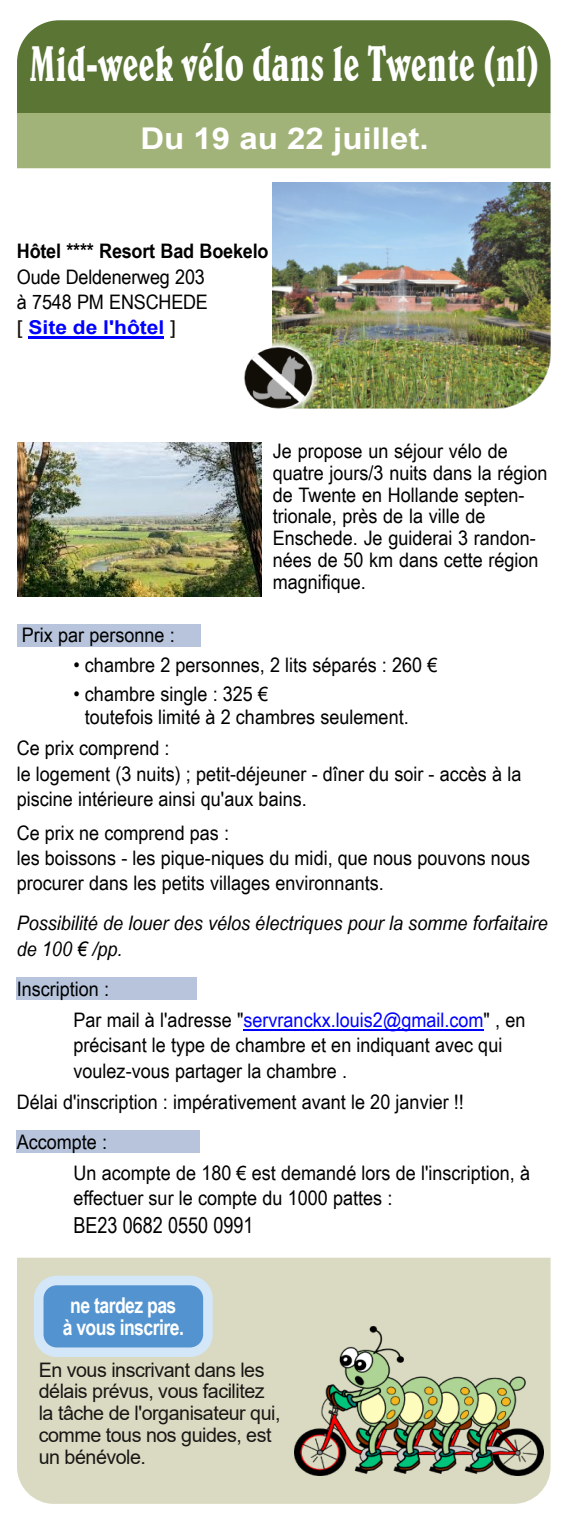
<style>
.page{position:relative;width:568px;height:1531px;background:#fff}
.page>*{position:absolute;margin:0;border:0;box-sizing:border-box;transform-origin:0 0}
.t1{font:condensed 50.6px "Belwe BT";color:#fff;scale:.77 1}
.t2{font:700 30px "Arial";color:#fff;scale:1.1 1}
.t3{font:22px "Arial Narrow";color:#000}
.t4{font:700 21.8px/21.8px "Arial Narrow";letter-spacing:-.025em;color:#fff;text-align:center}
.t5{font:20px/25.4px "Arial Narrow";color:#000;scale:1.1 1}
.t6{font:20px/21.8px "Arial";letter-spacing:-.025em;color:#181715}
.t7{font:italic 20px/25.4px "Arial Narrow";color:#000;scale:1.1 1}
.t8{font:700 20px "Arial Narrow";letter-spacing:-.01em;color:#000;scale:1.1 1}
.t9{font:700 19px "Arial";color:#00f;scale:1.1 1}
.s1{font-weight:400;color:#120d07}
.s2{color:#00f}
</style>
<div class="page">
<div style="left:17px;top:112px;width:533px;height:56px;background:#a2b37a"></div>
<div style="left:17px;top:1257px;width:533px;height:247px;background:#dadac2"></div>
<div style="left:34px;top:1276px;width:178px;height:81px;background:#5394d0;border:10px solid #d3e7f8;border-radius:18px"></div>
<div style="left:17px;top:20px;width:533px;height:92px;background:#5b7534"></div>
<hr style="left:29px;top:336px;width:135px;height:2px;background:#00f">
<div style="left:17px;top:624px;width:183px;height:23px;background:#b7c4db"></div>
<div style="left:17px;top:977px;width:180px;height:23px;background:#b7c4db"></div>
<div style="left:17px;top:1130px;width:183px;height:23px;background:#b7c4db"></div>
<hr style="left:243px;top:1029px;width:240px;height:1px;background:#00f">
<img style="left:273px;top:183px;width:277px;height:225px">
<img style="left:244px;top:334px;width:81px;height:75px">
<img style="left:17px;top:443px;width:245px;height:154px">
<img style="left:294px;top:1326px;width:249px;height:149px">
<h1 class="t1" style="left:29px;top:43px;width:663px">Mid-week vélo dans le Twente (nl)</h1>
<h2 class="t2" style="left:140px;top:127px;width:263px">Du 19 au 22 juillet.</h2>
<p class="t8" style="left:17px;top:244px;width:230px">Hôtel **** Resort Bad Boekelo</p>
<p class="t5" style="left:17px;top:266px;width:175px">Oude Deldenerweg 203 à 7548 PM ENSCHEDE</p>
<p class="t9" style="left:17px;top:320px;width:146px"><span class="s1">[</span> Site de l'hôtel <span class="s1">]</span></p>
<p class="t5" style="left:273px;top:442px;width:251px;line-height:21.8px">Je propose un séjour vélo de quatre jours/3 nuits dans la région de Twente en Hollande septen&shy;trionale, près de la ville de<br>Enschede. Je guiderai 3 randon&shy;nées de 50 km dans cette région magnifique.</p>
<p class="t5" style="left:22px;top:624px;width:140px">Prix par personne :</p>
<p class="t5" style="left:73px;top:654px;width:332px">• chambre 2 personnes, 2 lits séparés : 260 €</p>
<p class="t5" style="left:85px;top:684px;width:296px;line-height:23.6px;text-indent:-11px">• chambre single : 325 €<br>toutefois limité à 2 chambres seulement.</p>
<p class="t5" style="left:17px;top:737px;width:460px">Ce prix comprend :<br>le logement (3 nuits) ; petit-déjeuner - dîner du soir - accès à la piscine intérieure ainsi qu'aux bains.</p>
<p class="t5" style="left:17px;top:822px;width:468px">Ce prix ne comprend pas :<br>les boissons - les pique-niques du midi, que nous pouvons nous procurer dans les petits villages environnants.</p>
<p class="t7" style="left:17px;top:912px;width:484px">Possibilité de louer des vélos électriques pour la somme forfaitaire de 100 € /pp.</p>
<p class="t5" style="left:73px;top:975px;width:412px;line-height:31px;text-indent:-57px">Inscription :<br>Par mail à l'adresse "<span class="s2">servranckx.louis2@gmail.com</span>" , en</p>
<p class="t5" style="left:73px;top:1034px;width:391px">précisant le type de chambre et en indiquant avec qui voulez-vous partager la chambre .</p>
<p class="t5" style="left:17px;top:1083px;width:408px;line-height:40px">Délai d'inscription : impérativement avant le 20 janvier !!<br>Accompte :</p>
<p class="t5" style="left:73px;top:1162px;width:416px">Un acompte de 180 € est demandé lors de l'inscription, à effectuer sur le compte du 1000 pattes :</p>
<p class="t3" style="left:73px;top:1217px;width:181px">BE23 0682 0550 0991</p>
<p class="t4" style="left:63px;top:1296px;width:123px">ne tardez pas à vous inscrire.</p>
<p class="t6" style="left:39px;top:1360px;width:243px">En vous inscrivant dans les délais prévus, vous facilitez la tâche de l'organisateur qui, comme tous nos guides, est un bénévole.</p>
</div>
